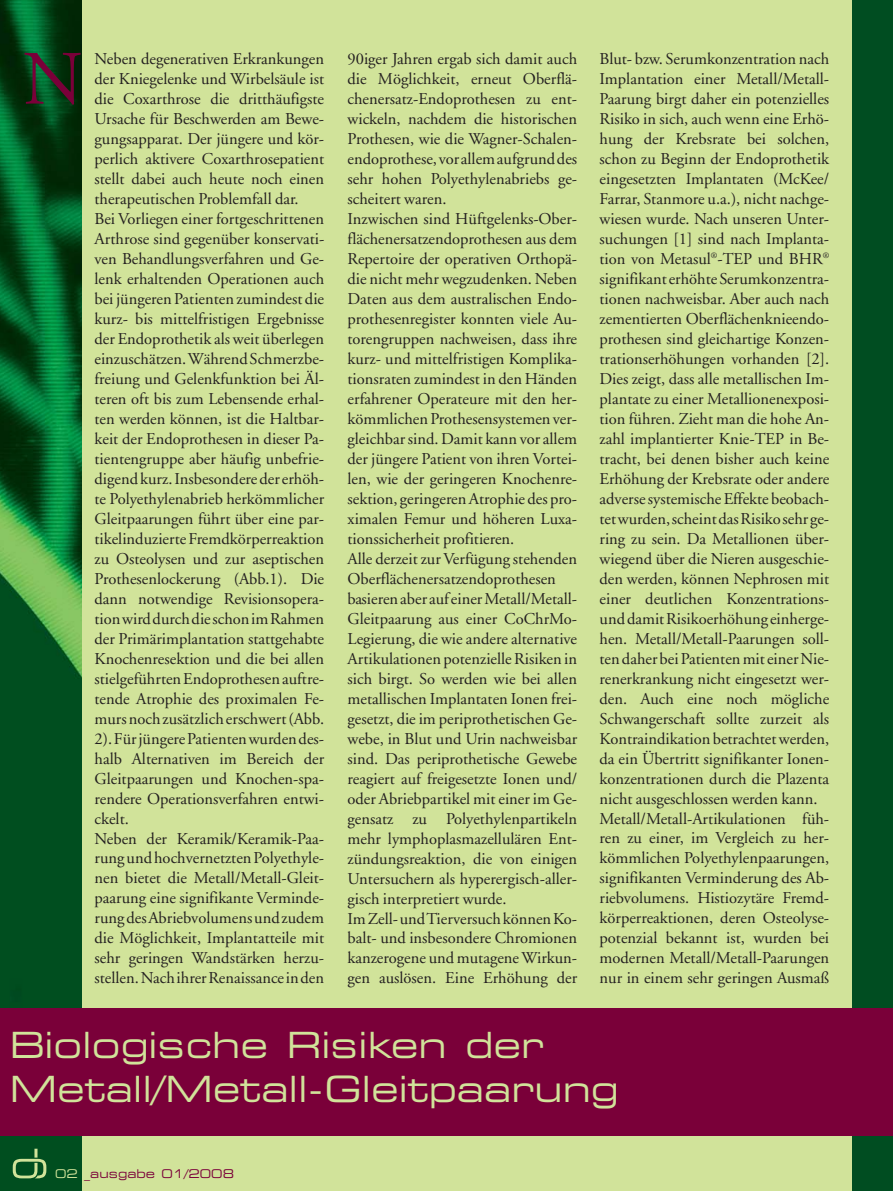
<style>
.page{position:relative;width:893px;height:1191px;background:#fff}
.page>*{position:absolute;margin:0;border:0;box-sizing:border-box;transform-origin:0 0}
.t1{font:76.5px "Adobe Garamond";color:#7a0039}
.t2{font:expanded 36px/43.5px "Square 721 BT";color:#d1e39a}
.t3{font:16.5px/20px "Adobe Garamond";color:#231f20}
.t4{font:expanded 12px "Square 721 BT";color:#7a0039}
.s1{color:#d1e39a}
</style>
<div class="page">
<div style="left:62px;top:0;width:799px;height:1190px;background:#d1e39a"></div>
<img style="left:0;top:0;width:82px;height:1190px">
<svg style="left:13px;top:1148px;width:33px;height:30px"></svg>
<div style="left:853px;top:0;width:40px;height:1190px;background:#004d21"></div>
<div style="left:0;top:1008px;width:893px;height:127px;background:#7a0039"></div>
<h1 class="t1" style="left:23px;top:48px;width:61px">N</h1>
<p class="t3" style="left:95px;top:50px;width:231px">Neben degenerativen Erkrankungen der Kniegelenke und Wirbelsäule ist die Coxarthrose die dritthäufigste Ursache für Beschwerden am Bewe&shy;gungsapparat. Der jüngere und kör&shy;perlich aktivere Coxarthrosepatient stellt dabei auch heute noch einen therapeutischen Problemfall dar.<br>Bei Vorliegen einer fortgeschrittenen Arthrose sind gegenüber konservati&shy;ven Behandlungsverfahren und Ge&shy;lenk erhaltenden Operationen auch bei jüngeren Patienten zumindest die kurz- bis mittelfristigen Ergebnisse der Endoprothetik als weit überlegen einzuschätzen. Während Schmerzbe&shy;freiung und Gelenkfunktion bei Äl&shy;teren oft bis zum Lebensende erhal&shy;ten werden können, ist die Haltbar&shy;keit der Endoprothesen in dieser Pa&shy;tientengruppe aber häufig unbefrie&shy;digend kurz. Insbesondere der erhöh&shy;te Polyethylenabrieb herkömmlicher Gleitpaarungen führt über eine par&shy;tikelinduzierte Fremdkörperreaktion zu Osteolysen und zur aseptischen Prothesenlockerung (Abb.1). Die dann notwendige Revisionsopera&shy;tion wird durch die schon im Rahmen der Primärimplantation stattgehabte Knochenresektion und die bei allen stielgeführten Endoprothesen auftre&shy;tende Atrophie des proximalen Fe&shy;murs noch zusätzlich erschwert (Abb.<br>2). Für jüngere Patienten wurden des&shy;halb Alternativen im Bereich der Gleitpaarungen und Knochen-spa&shy;rendere Operationsverfahren entwi - ckelt.<br>Neben der Keramik/Keramik-Paa&shy;rung und hochvernetzten Polyethyle&shy;nen bietet die Metall/Metall-Gleit&shy;paarung eine signifikante Verminde&shy;rung des Abriebvolumens und zudem die Möglichkeit, Implantatteile mit sehr geringen Wandstärken herzu&shy;stellen. Nach ihrer Renaissance in den</p>
<p class="t3" style="left:348px;top:50px;width:231px">90iger Jahren ergab sich damit auch die Möglichkeit, erneut Oberflä&shy;chenersatz-Endoprothesen zu ent&shy;wickeln, nachdem die historischen Prothesen, wie die Wagner-Schalen - endoprothese, vor allem aufgrund des sehr hohen Polyethylenabriebs ge&shy;scheitert waren.<br>Inzwischen sind Hüftgelenks-Ober&shy;flächenersatzendoprothesen aus dem Repertoire der operativen Orthopä&shy;die nicht mehr wegzudenken. Neben Daten aus dem australischen Endo - prothesenregister konnten viele Au - to rengruppen nachweisen, dass ihre kurz- und mittelfristigen Komplika&shy;tionsraten zumindest in den Händen erfahrener Operateure mit den her&shy;kömmlichen Prothesensystemen ver&shy;gleichbar sind. Damit kann vor allem der jüngere Patient von ihren Vortei&shy;len, wie der geringeren Knochenre&shy;sektion, geringeren Atrophie des pro&shy;ximalen Femur und höheren Luxa&shy;tionssicherheit profitieren.<br>Alle derzeit zur Verfügung stehenden Oberflä chen ersatzendoprothesen<br>ba sieren aber auf einer Metall/Metall-Gleitpaarung aus einer CoChrMo-Legierung, die wie andere alternative Artikulationen potenzielle Risiken in sich birgt. So werden wie bei allen metallischen Implantaten Ionen frei&shy;gesetzt, die im periprothetischen Ge&shy;webe, in Blut und Urin nachweisbar sind. Das periprothetische Gewebe reagiert auf freigesetzte Ionen und/ oder Abriebpartikel mit einer im Ge - gensatz zu Polyethylenpartikeln mehr lymphoplasmazellulären Ent&shy;zündungsreaktion, die von einigen Untersuchern als hyperergisch-aller&shy;gisch interpretiert wurde.<br>Im Zell- und Tierversuch können Ko&shy;balt- und insbesondere Chromionen kanzerogene und mutagene Wirkun&shy;gen auslösen. Eine Erhöhung der</p>
<p class="t3" style="left:600px;top:50px;width:231px">Blut- bzw. Serumkonzentration nach Implantation einer Metall/Metall-Paarung birgt daher ein potenzielles Risiko in sich, auch wenn eine Erhö&shy;hung der Krebsrate bei solchen, schon zu Beginn der Endoprothetik eingesetzten Implantaten (McKee/ Far rar, Stanmore u.a.), nicht nachge&shy;wiesen wurde. Nach unseren Unter&shy;suchungen [1] sind nach Implanta&shy;tion von Metasul<sup>®</sup>-TEP und BHR<sup>® </sup>signifikant erhöhte Serumkonzentra&shy;tionen nachweisbar. Aber auch nach zementierten Oberflächenknieendo&shy;prothesen sind gleichartige Konzen&shy;trationserhöhungen vorhanden [2].<br>Dies zeigt, dass alle metallischen Im&shy;plantate zu einer Metallionenexposi&shy;tion führen. Zieht man die hohe An&shy;zahl implantierter Knie-TEP in Be&shy;tracht, bei denen bisher auch keine Erhöhung der Krebsrate oder andere adverse systemische Effekte beobach&shy;tet wurden, scheint das Risiko sehr ge&shy;ring zu sein. Da Metallionen über&shy;wiegend über die Nieren ausgeschie&shy;den werden, können Nephrosen mit einer deutlichen Konzentrations&shy;und damit Risikoerhöhung einherge&shy;hen. Metall/Metall-Paarungen soll&shy;ten daher bei Patienten mit einer Nie&shy;renerkrankung nicht eingesetzt wer&shy;den. Auch eine noch mögliche Schwan gerschaft sollte zurzeit als Kon traindikation betrachtet werden, da ein Übertritt signifikanter Ionen&shy;konzentrationen durch die Plazenta nicht ausgeschlossen werden kann.<br>Metall/Metall-Artikulationen füh&shy;ren zu einer, im Vergleich zu her&shy;kömmlichen Polyethylenpaarungen, signifikanten Verminderung des Ab&shy;riebvolumens. Histiozytäre Fremd&shy;körperreaktionen, deren Osteolyse&shy;potenzial bekannt ist, wurden bei modernen Metall/Metall-Paarungen nur in einem sehr geringen Ausmaß</p>
<h2 class="t2" style="left:10px;top:1026px;width:610px">Biologische Risiken der<br>Metall/Metall-Gleitpaarung</h2>
<p class="t4" style="left:55px;top:1169px;width:180px"><span class="s1">02</span> _ausgabe 01/2008</p>
</div>
